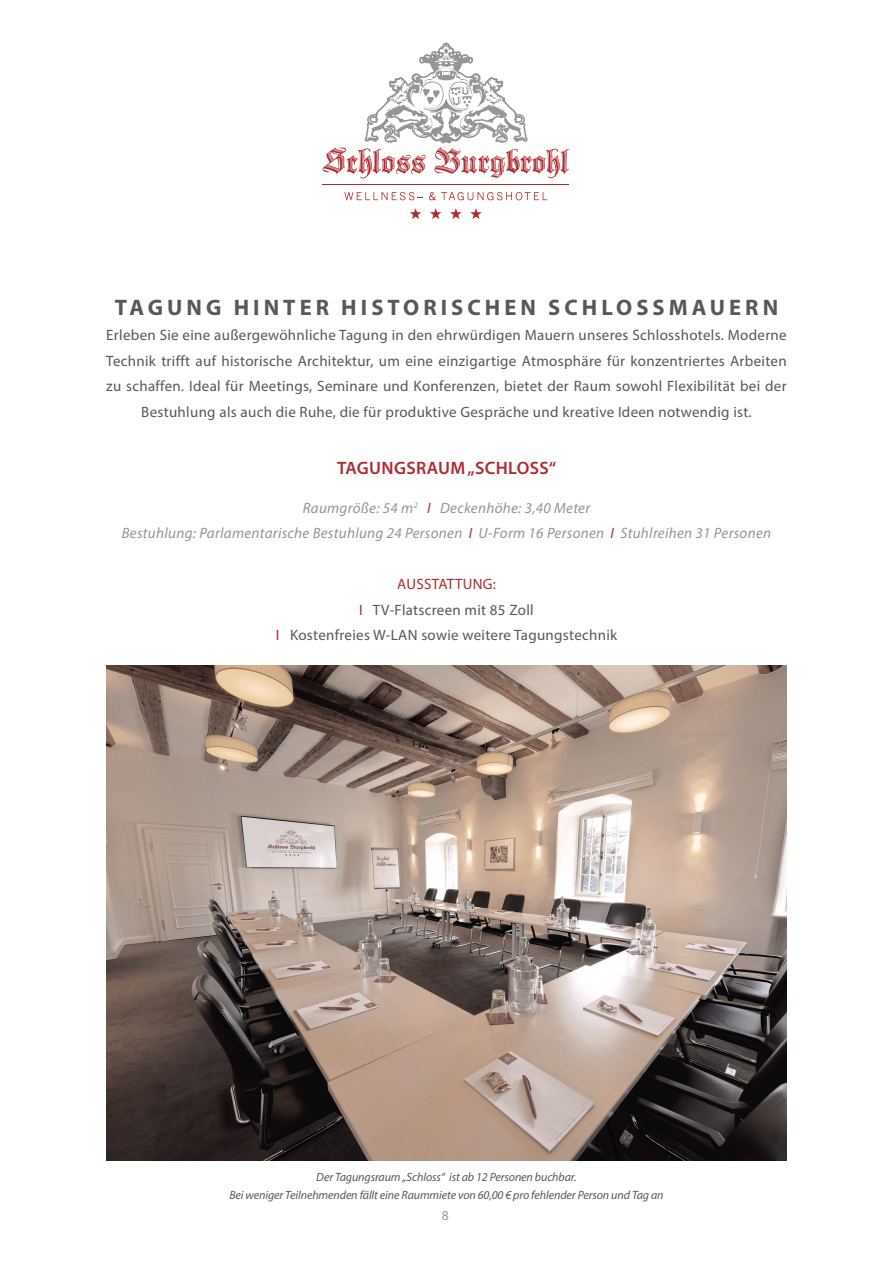
<style>
.page{position:relative;width:893px;height:1263px;background:#fff}
.page>*{position:absolute;margin:0;border:0;box-sizing:border-box;transform-origin:0 0}
.t1{font:700 22.5px "Myriad Pro";letter-spacing:.18em;color:#57585a}
.t2{font:600 18px "Myriad Pro";letter-spacing:.02em;color:#b02a2f}
.t3{font:15px/25.5px "Myriad Pro";letter-spacing:.02em;color:#57585a;text-align:center}
.t4{font:italic 15px/25.5px "Myriad Pro";letter-spacing:.02em;color:#939598;text-align:center}
.t5{font:13.5px "Myriad Pro";color:#939598}
.t6{font:italic 12px/18px "Myriad Pro";letter-spacing:-.01em;color:#57585a;text-align:center}
.s1{color:#b02a2f}
</style>
<div class="page">
<svg style="left:344px;top:192px;width:79px;height:8px"></svg>
<svg style="left:429px;top:192px;width:118px;height:8px"></svg>
<svg style="left:323px;top:43px;width:246px;height:135px"></svg>
<hr style="left:323px;top:184px;width:246px;height:1px;background:#b02a2f">
<svg style="left:410px;top:208px;width:11px;height:11px"></svg>
<svg style="left:430px;top:208px;width:11px;height:11px"></svg>
<svg style="left:450px;top:208px;width:12px;height:11px"></svg>
<svg style="left:470px;top:208px;width:12px;height:11px"></svg>
<img style="left:106px;top:665px;width:681px;height:495px">
<h1 class="t1" style="left:115px;top:292px;width:665px">TAGUNG HINTER HISTORISCHEN SCHLOSSMAUERN</h1>
<p class="t3" style="left:106px;top:322px;width:682px">Erleben Sie eine außergewöhnliche Tagung in den ehrwürdigen Mauern unseres Schlosshotels. Moderne Technik trifft auf historische Architektur, um eine einzigartige Atmosphäre für konzentriertes Arbeiten zu schaffen. Ideal für Meetings, Seminare und Konferenzen, bietet der Raum sowohl Flexibilität bei der Bestuhlung als auch die Ruhe, die für produktive Gespräche und kreative Ideen notwendig ist.</p>
<p class="t2" style="left:337px;top:456px;width:221px">TAGUNGSRAUM „SCHLOSS“</p>
<p class="t4" style="left:122px;top:494px;width:651px">Raumgröße: 54 m<sup>2</sup> <span class="s1">I</span> Deckenhöhe: 3,40 Meter<br>Bestuhlung: Parlamentarische Bestuhlung 24 Personen <span class="s1">I</span> U-Form 16 Personen <span class="s1">I</span> Stuhlreihen 31 Personen</p>
<p class="t3" style="left:276px;top:571px;width:343px"><span class="s1">AUSSTATTUNG:<br>I</span> TV-Flatscreen mit 85 Zoll<br><span class="s1">I</span> Kostenfreies W-LAN sowie weitere Tagungstechnik</p>
<p class="t6" style="left:229px;top:1168px;width:436px">Der Tagungsraum „Schloss“ ist ab 12 Personen buchbar.<br>Bei weniger Teilnehmenden fällt eine Raummiete von 60,00 € pro fehlender Person und Tag an</p>
<p class="t5" style="left:442px;top:1207px;width:8px">8</p>
</div>
